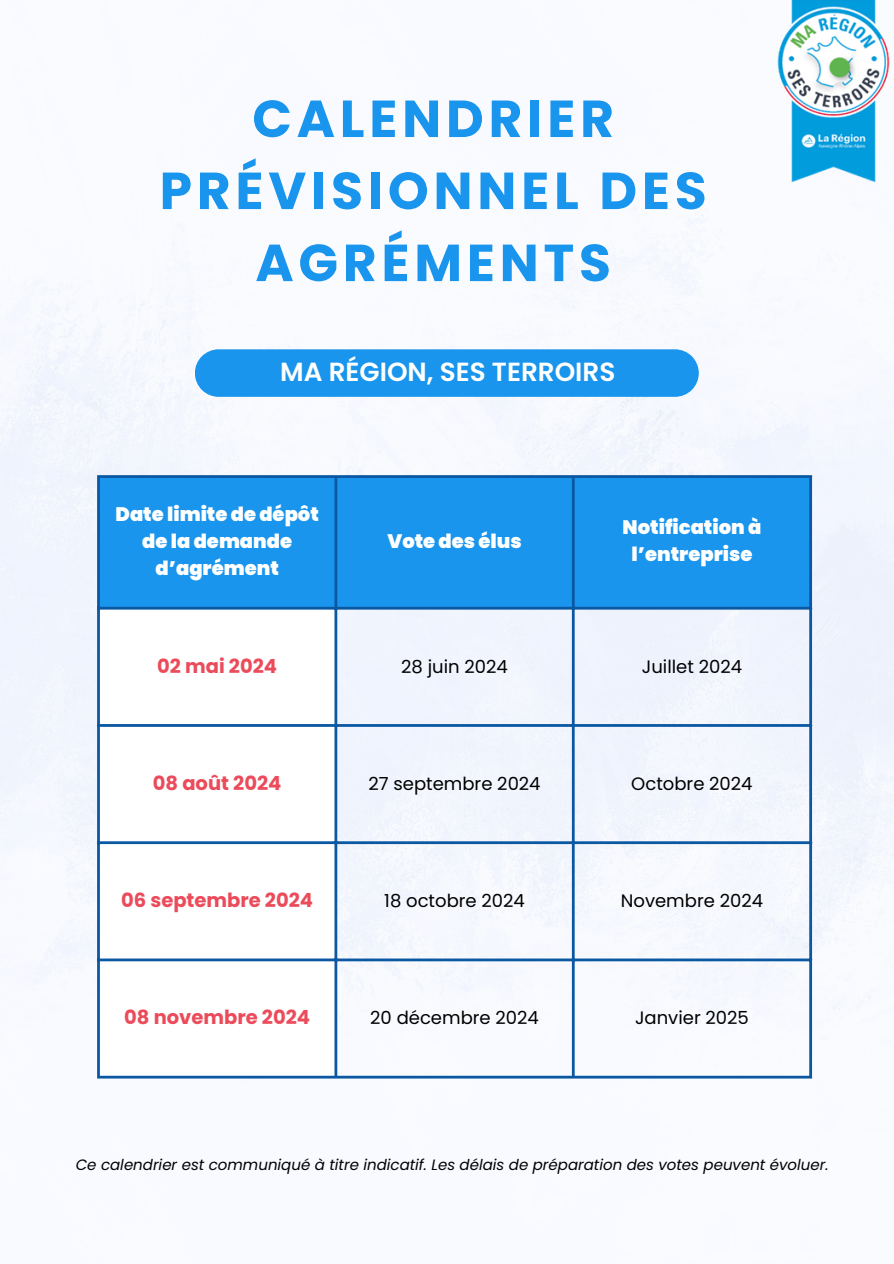
<style>
.page{position:relative;width:894px;height:1264px;background:#fff}
.page>*{position:absolute;margin:0;border:0;box-sizing:border-box;transform-origin:0 0}
.t1{font:700 52.05px/72px "Poppins";letter-spacing:.09em;color:#1995ed;text-align:center}
.t2{font:600 26.25px "Poppins";color:#fff}
.t3{font:900 19.5px/27px "Poppins";color:#fff;text-align:center}
.t4{font:700 19.5px "Poppins";color:#eb4b5a}
.t5{font:18px "Poppins";color:#000}
.t6{font:italic 15px "Poppins";color:#000}
</style>
<div class="page">
<img style="left:0;top:57px;width:893px;height:1022px">
<div style="left:100px;top:478px;width:709px;height:129px;background:#1995ed"></div>
<svg style="left:100px;top:609px;width:234px;height:466px"></svg>
<hr style="left:97px;top:478px;width:3px;height:597px;background:#0a57a2">
<hr style="left:334px;top:478px;width:3px;height:597px;background:#0a57a2">
<hr style="left:571px;top:478px;width:3px;height:597px;background:#0a57a2">
<hr style="left:809px;top:478px;width:2px;height:597px;background:#0a57a2">
<hr style="left:97px;top:475px;width:714px;height:3px;background:#0a57a2">
<hr style="left:97px;top:607px;width:714px;height:2px;background:#0a57a2">
<hr style="left:97px;top:724px;width:714px;height:2px;background:#0a57a2">
<hr style="left:97px;top:841px;width:714px;height:3px;background:#0a57a2">
<hr style="left:97px;top:958px;width:714px;height:3px;background:#0a57a2">
<hr style="left:97px;top:1075px;width:714px;height:3px;background:#0a57a2">
<div style="left:195px;top:349px;width:503px;height:48px;background:#1995ed"></div>
<img style="left:776px;top:0;width:113px;height:181px">
<p class="t1" style="left:159px;top:83px;width:548px">CALENDRIER<br>PRÉVISIONNEL DES<br>AGRÉMENTS</p>
<p class="t2" style="left:280px;top:353px;width:336px">MA RÉGION, SES TERROIRS</p>
<p class="t3" style="left:115px;top:500px;width:205px">Date limite de dépôt de la demande d’agrément</p>
<h1 class="t3" style="left:387px;top:527px;width:136px">Vote des élus</h1>
<h2 class="t3" style="left:622px;top:514px;width:140px">Notification à l’entreprise</h2>
<p class="t4" style="left:157px;top:652px;width:121px">02 mai 2024</p>
<p class="t5" style="left:401px;top:653px;width:108px">28 juin 2024</p>
<p class="t5" style="left:641px;top:653px;width:102px">Juillet 2024</p>
<p class="t4" style="left:153px;top:769px;width:130px">08 août 2024</p>
<p class="t5" style="left:368px;top:771px;width:173px">27 septembre 2024</p>
<p class="t5" style="left:631px;top:771px;width:123px">Octobre 2024</p>
<p class="t4" style="left:121px;top:886px;width:193px">06 septembre 2024</p>
<p class="t5" style="left:384px;top:888px;width:142px">18 octobre 2024</p>
<p class="t5" style="left:620px;top:888px;width:144px">Novembre 2024</p>
<p class="t4" style="left:124px;top:1003px;width:187px">08 novembre 2024</p>
<p class="t5" style="left:370px;top:1005px;width:170px">20 décembre 2024</p>
<p class="t5" style="left:635px;top:1005px;width:115px">Janvier 2025</p>
<p class="t6" style="left:76px;top:1154px;width:754px">Ce calendrier est communiqué à titre indicatif. Les délais de préparation des votes peuvent évoluer.</p>
</div>
